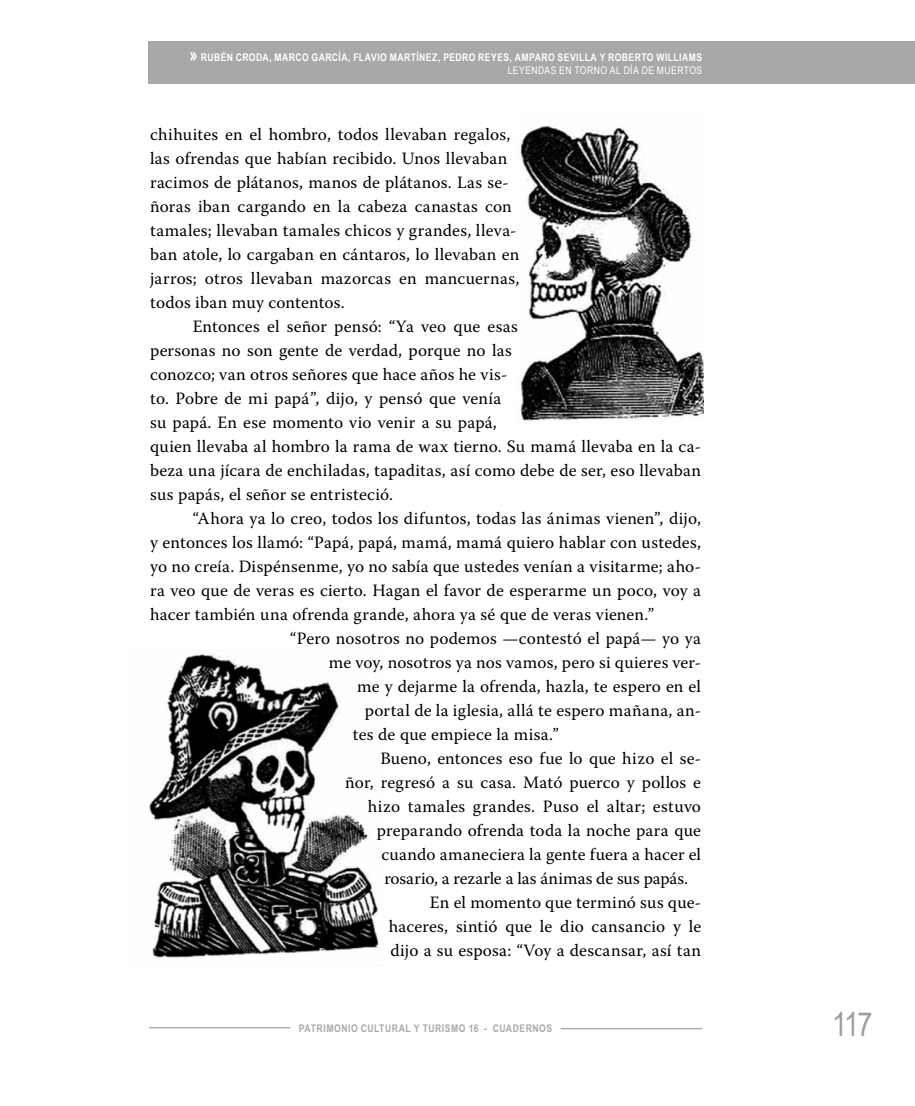
<style>
.page{position:relative;width:915px;height:1106px;background:#fff}
.page>*{position:absolute;margin:0;border:0;box-sizing:border-box;transform-origin:0 0}
.t1{font:33px "Arial Narrow";color:#9c9e9f}
.t2{font:17.25px/24px "Warnock Pro";letter-spacing:.01em;color:#000}
.t3{font:700 10.5px/13.5px "Arial Narrow";letter-spacing:.04em;color:#fff;text-align:right}
.t4{font:700 10.5px "Arial Narrow";letter-spacing:.05em;color:#a7a8aa}
.s1{font-size:18px}
.s2{font-weight:400}
</style>
<div class="page">
<hr style="left:149px;top:1027px;width:141px;height:1px;background:#a7a8aa">
<hr style="left:560px;top:1028px;width:142px;height:1px;background:#a7a8aa">
<div style="left:149px;top:41px;width:765px;height:42px;background:#a7a8aa"></div>
<img style="left:520px;top:125px;width:183px;height:296px">
<img style="left:149px;top:654px;width:230px;height:304px">
<p class="t3" style="left:189px;top:50px;width:514px"><span class="s1">»</span> RUBÉN CRODA, MARCO GARCÍA, FLAVIO MARTÍNEZ, PEDRO REYES, AMPARO SEVILLA Y ROBERTO WILLIAMS<br><span class="s2">LEYENDAS EN TORNO AL DÍA DE MUERTOS</span></p>
<p class="t2" style="left:150px;top:122px;width:370px">chihuites en el hombro, todos llevaban regalos, las ofrendas que habían recibido. Unos llevaban racimos de plátanos, manos de plátanos. Las se&shy;ñoras iban cargando en la cabeza canastas con tamales; llevaban tamales chicos y grandes, lleva&shy;ban atole, lo cargaban en cántaros, lo llevaban en jarros; otros llevaban mazorcas en mancuernas, todos iban muy contentos.</p>
<p class="t2" style="left:150px;top:314px;width:552px;text-indent:43px">Entonces el señor pensó: “Ya veo que esas<br>personas no son gente de verdad, porque no las<br>conozco; van otros señores que hace años he vis-<br>to. Pobre de mi papá”, dijo, y pensó que venía<br>su papá. En ese momento vio venir a su papá,<br>quien llevaba al hombro la rama de wax tierno. Su mamá llevaba en la ca&shy;beza una jícara de enchiladas, tapaditas, así como debe de ser, eso llevaban sus papás, el señor se entristeció.</p>
<p class="t2" style="left:193px;top:506px;width:509px">“Ahora ya lo creo, todos los difuntos, todas las ánimas vienen”, dijo,</p>
<p class="t2" style="left:150px;top:530px;width:552px">y entonces los llamó: “Papá, papá, mamá, mamá quiero hablar con ustedes,</p>
<p class="t2" style="left:150px;top:554px;width:552px">yo no creía. Dispénsenme, yo no sabía que ustedes venían a visitarme; aho-</p>
<p class="t2" style="left:150px;top:578px;width:552px">ra veo que de veras es cierto. Hagan el favor de esperarme un poco, voy a</p>
<p class="t2" style="left:150px;top:602px;width:505px">hacer también una ofrenda grande, ahora ya sé que de veras vienen.”</p>
<p class="t2" style="left:290px;top:626px;width:412px">“Pero nosotros no podemos —contestó el papá— yo ya</p>
<p class="t2" style="left:329px;top:650px;width:373px">me voy, nosotros ya nos vamos, pero si quieres ver-</p>
<p class="t2" style="left:357px;top:674px;width:345px">me y dejarme la ofrenda, hazla, te espero en el</p>
<p class="t2" style="left:365px;top:698px;width:337px">portal de la iglesia, allá te espero mañana, an-</p>
<p class="t2" style="left:352px;top:722px;width:207px">tes de que empiece la misa.”</p>
<p class="t2" style="left:380px;top:746px;width:322px">Bueno, entonces eso fue lo que hizo el se-</p>
<p class="t2" style="left:345px;top:770px;width:357px">ñor, regresó a su casa. Mató puerco y pollos e</p>
<p class="t2" style="left:367px;top:794px;width:334px">hizo tamales grandes. Puso el altar; estuvo</p>
<p class="t2" style="left:376px;top:818px;width:325px">preparando ofrenda toda la noche para que</p>
<p class="t2" style="left:381px;top:842px;width:321px">cuando amaneciera la gente fuera a hacer el</p>
<p class="t2" style="left:384px;top:866px;width:305px">rosario, a rezarle a las ánimas de sus papás.</p>
<p class="t2" style="left:430px;top:890px;width:272px">En el momento que terminó sus que-</p>
<p class="t2" style="left:388px;top:914px;width:314px">haceres, sintió que le dio cansancio y le</p>
<p class="t2" style="left:390px;top:938px;width:312px">dijo a su esposa: “Voy a descansar, así tan</p>
<p class="t4" style="left:299px;top:1020px;width:255px">PATRIMONIO CULTURAL Y TURISMO 16 - CUADERNOS</p>
<h1 class="t1" style="left:831px;top:1000px;width:42px">117</h1>
</div>
